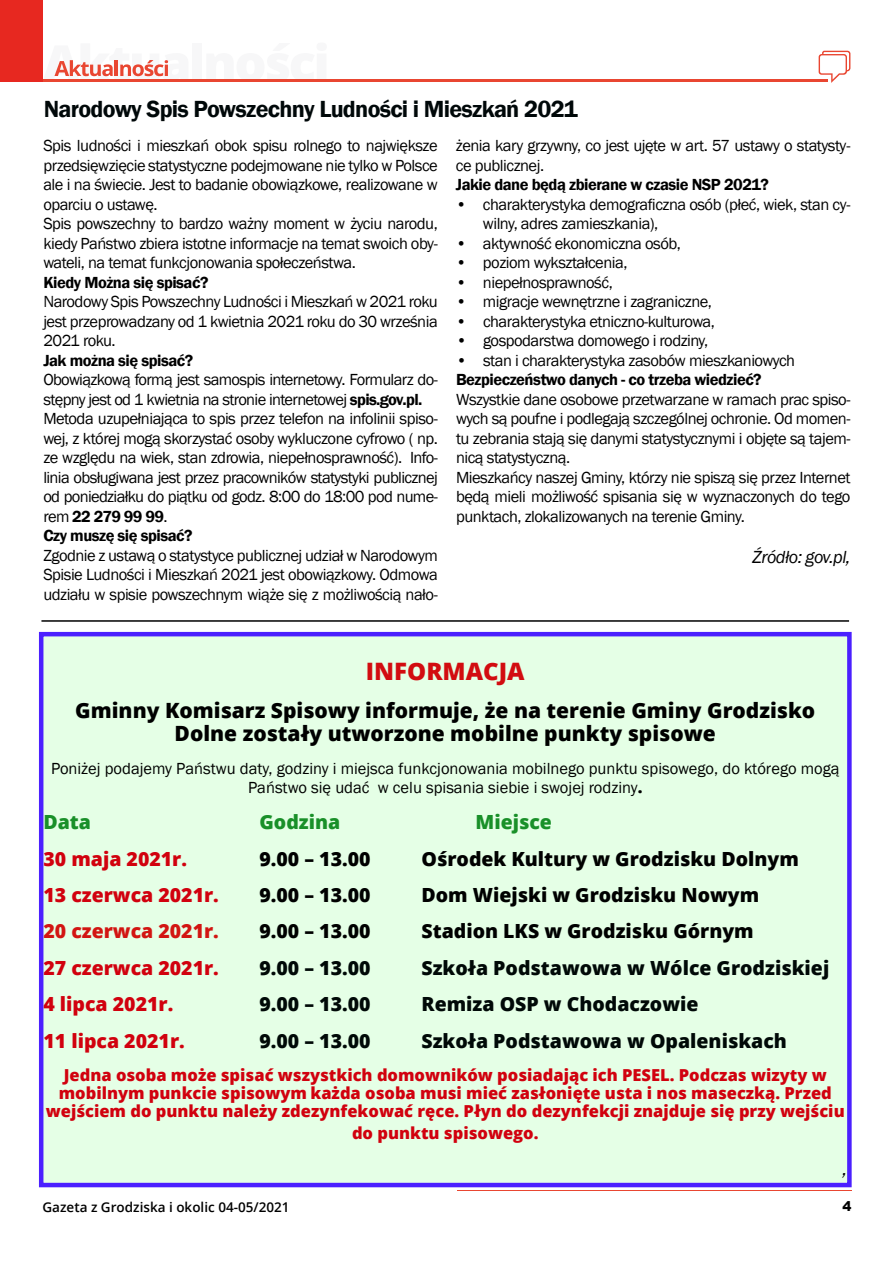
<style>
.page{position:relative;width:893px;height:1263px;background:#fff}
.page>*{position:absolute;margin:0;border:0;box-sizing:border-box;transform-origin:0 0}
.t1{font:600 24px "Franklin Gothic";letter-spacing:-.03em;color:#000809}
.t2{font:800 24px "Open Sans";color:#d20c10}
.t3{font:800 21px/23.1px "Open Sans";color:#000;text-align:center}
.t4{font:800 19.5px "Open Sans";color:#000907}
.t5{font:800 19.5px "Open Sans";color:#000}
.t6{font:800 19.5px "Open Sans";color:#d1010e}
.t7{font:800 19.5px "Open Sans";color:#199029}
.t8{font:800 19.5px "Open Sans";color:#d21512}
.t9{font:italic 18px "Franklin Gothic";letter-spacing:-.03em;color:#000}
.t10{font:16.5px/19.5px "Franklin Gothic";letter-spacing:-.03em;color:#000}
.t11{font:800 16.5px/18.1px "Open Sans";color:#d1010e;text-align:center}
.t12{font:16.5px/18.1px "Franklin Gothic";color:#000;text-align:center}
.t13{font:600 16.5px "Franklin Gothic";letter-spacing:-.03em;color:#000}
.t14{font:600 13.5px "Open Sans";color:#000}
.t15{font:900 13.5px "Arial";color:#000}
.s1{font-weight:600}
.s2{font-family:"Open Sans";font-weight:800}
</style>
<div class="page">
<hr style="left:457px;top:1190px;width:394px;height:1px;background:#e94631">
<div style="left:192px;top:43px;width:10px;height:38px;background:#f7f7f8"></div>
<svg style="left:54px;top:60px;width:115px;height:17px"></svg>
<hr style="left:43px;top:79px;width:785px;height:3px;background:#e94631">
<svg style="left:819px;top:51px;width:31px;height:32px"></svg>
<div style="left:0;top:0;width:43px;height:82px;background:#e72820"></div>
<hr style="left:41px;top:620px;width:808px;height:2px;background:#000">
<div style="left:41px;top:634px;width:808px;height:551px;background:#e5ffe6"></div>
<div style="left:39px;top:632px;width:813px;height:555px;border:4px solid #4b20ff"></div>
<h1 class="t1" style="left:44px;top:94px;width:536px">Narodowy Spis Powszechny Ludności i Mieszkań 2021</h1>
<p class="t10" style="left:43px;top:136px;width:396px">Spis ludności i mieszkań obok spisu rolnego to największe przedsięwzięcie statystyczne podejmowane nie tylko w Polsce ale i na świecie. Jest to badanie obowiązkowe, realizowane w oparciu o ustawę.<br>Spis powszechny to bardzo ważny moment w życiu narodu, kiedy Państwo zbiera istotne informacje na temat swoich oby&shy;wateli, na temat funkcjonowania społeczeństwa.</p>
<p class="t13" style="left:43px;top:272px;width:167px">Kiedy Można się spisać?</p>
<p class="t10" style="left:43px;top:292px;width:396px;text-align:justify">Narodowy Spis Powszechny Ludności i Mieszkań w 2021 roku jest przeprowadzany od 1 kwietnia 2021 roku do 30 września 2021 roku.</p>
<p class="t13" style="left:43px;top:350px;width:151px">Jak można się spisać?</p>
<p class="t10" style="left:43px;top:370px;width:396px">Obowiązkową formą jest samospis internetowy. Formularz do&shy;stępny jest od 1 kwietnia na stronie internetowej <span class="s1">spis.gov.pl.<br></span>Metoda uzupełniająca to spis przez telefon na infolinii spiso&shy;wej, z której mogą skorzystać osoby wykluczone cyfrowo ( np. ze względu na wiek, stan zdrowia, niepełnosprawność). Info&shy;linia obsługiwana jest przez pracowników statystyki publicznej od poniedziałku do piątku od godz. 8:00 do 18:00 pod nume&shy;rem <span class="s1">22 279 99 99</span>.<br><span class="s1">Czy muszę się spisać?</span></p>
<p class="t10" style="left:43px;top:546px;width:396px;text-align:justify">Zgodnie z ustawą o statystyce publicznej udział w Narodowym Spisie Ludności i Mieszkań 2021 jest obowiązkowy. Odmowa udziału w spisie powszechnym wiąże się z możliwością nało-</p>
<p class="t10" style="left:456px;top:136px;width:396px">żenia kary grzywny, co jest ujęte w art. 57 ustawy o statysty&shy;ce publicznej.</p>
<p class="t13" style="left:456px;top:174px;width:315px">Jakie dane będą zbierane w czasie NSP 2021?</p>
<p class="t10" style="left:483px;top:195px;width:369px;text-indent:-27px">• charakterystyka demograficzna osób (płeć, wiek, stan cy&shy;wilny, adres zamieszkania),</p>
<p class="t10" style="left:456px;top:234px;width:227px">• aktywność ekonomiczna osób,</p>
<p class="t10" style="left:456px;top:253px;width:173px">• poziom wykształcenia,</p>
<p class="t10" style="left:456px;top:273px;width:158px">• niepełnosprawność,</p>
<p class="t10" style="left:456px;top:292px;width:258px">• migracje wewnętrzne i zagraniczne,</p>
<p class="t10" style="left:456px;top:312px;width:260px">• charakterystyka etniczno-kulturowa,</p>
<p class="t10" style="left:456px;top:331px;width:254px">• gospodarstwa domowego i rodziny,</p>
<p class="t10" style="left:456px;top:351px;width:341px">• stan i charakterystyka zasobów mieszkaniowych</p>
<p class="t13" style="left:456px;top:369px;width:307px">Bezpieczeństwo danych - co trzeba wiedzieć?</p>
<p class="t10" style="left:456px;top:390px;width:396px">Wszystkie dane osobowe przetwarzane w ramach prac spiso&shy;wych są poufne i podlegają szczególnej ochronie. Od momen&shy;tu zebrania stają się danymi statystycznymi i objęte są tajem&shy;nicą statystyczną.<br>Mieszkańcy naszej Gminy, którzy nie spiszą się przez Internet będą mieli możliwość spisania się w wyznaczonych do tego punktach, zlokalizowanych na terenie Gminy.</p>
<p class="t9" style="left:753px;top:545px;width:99px">Źródło: gov.pl,</p>
<h1 class="t2" style="left:366px;top:653px;width:160px">INFORMACJA</h1>
<p class="t3" style="left:75px;top:698px;width:741px">Gminny Komisarz Spisowy informuje, że na terenie Gminy Grodzisko<br>Dolne zostały utworzone mobilne punkty spisowe</p>
<p class="t12" style="left:51px;top:760px;width:790px">Poniżej podajemy Państwu daty, godziny i miejsca funkcjonowania mobilnego punktu spisowego, do którego mogą<br>Państwo się udać w celu spisania siebie i swojej rodziny<span class="s2">.</span></p>
<p class="t7" style="left:43px;top:807px;width:49px">Data</p>
<p class="t7" style="left:259px;top:807px;width:82px">Godzina</p>
<p class="t7" style="left:475px;top:807px;width:78px">Miejsce</p>
<p class="t6" style="left:43px;top:844px;width:145px">30 maja 2021r.</p>
<p class="t5" style="left:259px;top:844px;width:113px">9.00 – 13.00</p>
<p class="t5" style="left:421px;top:844px;width:379px">Ośrodek Kultury w Grodzisku Dolnym</p>
<p class="t6" style="left:43px;top:880px;width:177px">13 czerwca 2021r.</p>
<p class="t5" style="left:259px;top:880px;width:113px">9.00 – 13.00</p>
<p class="t5" style="left:421px;top:880px;width:339px">Dom Wiejski w Grodzisku Nowym</p>
<p class="t8" style="left:43px;top:916px;width:177px">20 czerwca 2021r.</p>
<p class="t5" style="left:259px;top:916px;width:113px">9.00 – 13.00</p>
<p class="t5" style="left:421px;top:916px;width:334px">Stadion LKS w Grodzisku Górnym</p>
<p class="t6" style="left:43px;top:953px;width:177px">27 czerwca 2021r.</p>
<p class="t4" style="left:259px;top:953px;width:113px">9.00 – 13.00</p>
<p class="t4" style="left:421px;top:953px;width:409px">Szkoła Podstawowa w Wólce Grodziskiej</p>
<p class="t6" style="left:43px;top:989px;width:131px">4 lipca 2021r.</p>
<p class="t4" style="left:259px;top:989px;width:113px">9.00 – 13.00</p>
<p class="t4" style="left:421px;top:989px;width:278px">Remiza OSP w Chodaczowie</p>
<p class="t6" style="left:43px;top:1026px;width:143px">11 lipca 2021r.</p>
<p class="t4" style="left:259px;top:1026px;width:113px">9.00 – 13.00</p>
<p class="t4" style="left:421px;top:1026px;width:367px">Szkoła Podstawowa w Opaleniskach</p>
<p class="t11" style="left:46px;top:1065px;width:800px">Jedna osoba może spisać wszystkich domowników posiadając ich PESEL. Podczas wizyty w mobilnym punkcie spisowym każda osoba musi mieć zasłonięte usta i nos maseczką. Przed wejściem do punktu należy zdezynfekować ręce. Płyn do dezynfekcji znajduje się przy wejściu</p>
<p class="t11" style="left:352px;top:1123px;width:188px">do punktu spisowego.</p>
<p class="t9" style="left:843px;top:1158px;width:6px">,</p>
<p class="t14" style="left:43px;top:1198px;width:249px">Gazeta z Grodziska i okolic 04-05/2021</p>
<p class="t15" style="left:842px;top:1196px;width:11px">4</p>
</div>
